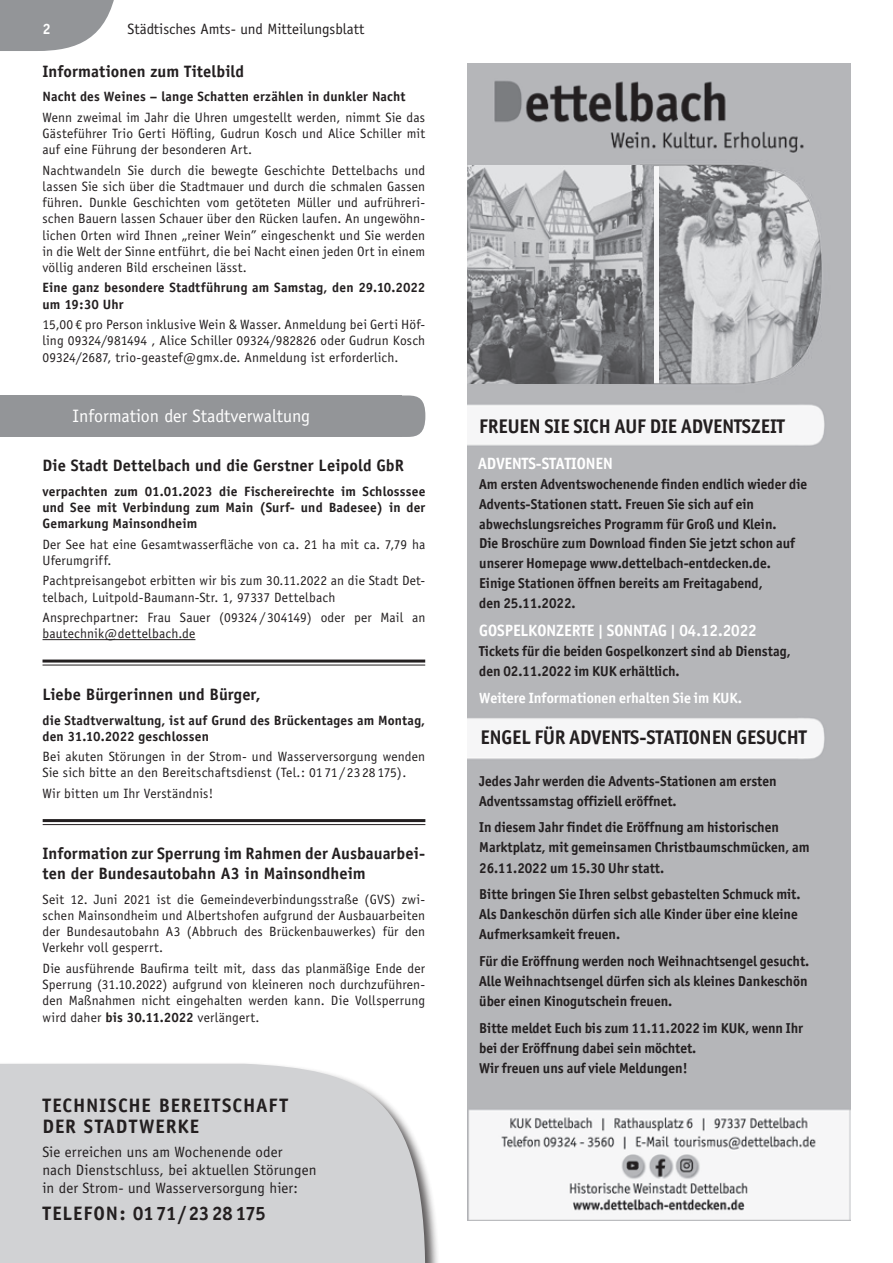
<style>
.page{position:relative;width:893px;height:1263px;background:#fff}
.page>*{position:absolute;margin:0;border:0;box-sizing:border-box;transform-origin:0 0}
.t1{font:700 19.8px "Officina Sans ITC Pro";color:#231f20}
.t2{font:700 19.5px/21px "Officina Sans";letter-spacing:.045em;color:#231f20}
.t3{font:18px "Officina Sans";color:#fff}
.t4{font:700 16.5px/19.8px "Officina Sans";color:#231f20}
.t5{font:700 16.35px "Officina Sans ITC Pro";color:#fff}
.t6{font:15px/18px "Officina Sans";letter-spacing:.005em;color:#231f20}
.t7{font:700 15px "Officina Sans";color:#fff}
.t8{font:700 14.85px "Officina Sans ITC Pro";color:#fff}
.t9{font:700 14.4px/20.1px "Officina Sans ITC Std";color:#231f20}
.t10{font:700 14.4px/19.8px "Officina Sans ITC Pro";color:#231f20}
.t11{font:13.5px/16.2px "Officina Sans";letter-spacing:.01em;color:#231f20;text-align:justify}
.t12{font:700 13.5px/16.2px "Officina Sans";letter-spacing:.01em;color:#231f20}
.s1{font-family:"Officina Sans ITC Pro"}
.s2{font-weight:700}
</style>
<div class="page">
<svg style="left:0;top:0;width:114px;height:51px;background:#a3a4a7"></svg>
<div style="left:0;top:1061px;width:440px;height:202px;background:#231f20;opacity:.75"></div>
<div style="left:0;top:1064px;width:425px;height:199px;background:#d1d2d4"></div>
<hr style="left:43px;top:659px;width:382px;height:3px;background:#231f20">
<hr style="left:43px;top:664px;width:382px;height:1px;background:#231f20">
<hr style="left:43px;top:819px;width:382px;height:3px;background:#231f20">
<hr style="left:43px;top:824px;width:382px;height:1px;background:#231f20">
<div style="left:0;top:395px;width:402px;height:42px;background:#939598"></div>
<svg style="left:402px;top:395px;width:23px;height:42px"></svg>
<hr style="left:43px;top:639px;width:152px;height:1px;background:#231f20">
<img style="left:468px;top:64px;width:382px;height:1156px">
<img style="left:641px;top:154px;width:209px;height:241px">
<img style="left:468px;top:166px;width:186px;height:217px">
<p class="t7" style="left:43px;top:23px;width:10px">2</p>
<p class="t6" style="left:128px;top:21px;width:238px">Städtisches Amts- und Mitteilungsblatt</p>
<p class="t4" style="left:43px;top:63px;width:203px">Informationen zum Titelbild</p>
<p class="t12" style="left:43px;top:90px;width:365px">Nacht des Weines – lange Schatten erzählen in dunkler Nacht</p>
<p class="t11" style="left:43px;top:110px;width:384px">Wenn zweimal im Jahr die Uhren umgestellt werden, nimmt Sie das Gästeführer Trio Gerti Höfling, Gudrun Kosch und Alice Schiller mit auf eine Führung der besonderen Art.</p>
<p class="t11" style="left:43px;top:163px;width:384px">Nachtwandeln Sie durch die bewegte Geschichte Dettelbachs und lassen Sie sich über die Stadtmauer und durch die schmalen Gassen führen. Dunkle Geschichten vom getöteten Müller und aufrühreri&shy;schen Bauern lassen Schauer über den Rücken laufen. An ungewöhn&shy;lichen Orten wird Ihnen „reiner Wein” eingeschenkt und Sie werden in die Welt der Sinne entführt, die bei Nacht einen jeden Ort in einem völlig anderen Bild erscheinen lässt.</p>
<p class="t12" style="left:43px;top:281px;width:384px">Eine ganz besondere Stadtführung am Samstag, den 29.10.2022 um 19:30 Uhr</p>
<p class="t11" style="left:43px;top:318px;width:384px">15,00 <span class="s1">€</span> pro Person inklusive Wein &amp; Wasser. Anmeldung bei Gerti Höf&shy;ling 09324/981494 , Alice Schiller 09324/982826 oder Gudrun Kosch 09324/2687, trio-geastef@gmx.de. Anmeldung ist erforderlich.</p>
<h3 class="t3" style="left:73px;top:408px;width:239px">Information der Stadtverwaltung</h3>
<p class="t4" style="left:43px;top:457px;width:363px">Die Stadt Dettelbach und die Gerstner Leipold GbR</p>
<p class="t12" style="left:43px;top:484px;width:384px;text-align:justify">verpachten zum 01.01.2023 die Fischereirechte im Schlosssee und See mit Verbindung zum Main (Surf- und Badesee) in der Gemarkung Mainsondheim</p>
<p class="t11" style="left:43px;top:537px;width:384px">Der See hat eine Gesamtwasserfläche von ca. 21 ha mit ca. 7,79 ha<br>Uferumgriff.</p>
<p class="t11" style="left:43px;top:574px;width:384px">Pachtpreisangebot erbitten wir bis zum 30.11.2022 an die Stadt Det&shy;telbach, Luitpold-Baumann-Str. 1, 97337 Dettelbach</p>
<p class="t11" style="left:43px;top:611px;width:384px">Ansprechpartner: Frau Sauer (09324 / 304149) oder per Mail an bautechnik@dettelbach.de</p>
<p class="t4" style="left:43px;top:686px;width:220px">Liebe Bürgerinnen und Bürger,</p>
<p class="t12" style="left:43px;top:713px;width:384px">die Stadtverwaltung, ist auf Grund des Brückentages am Montag, den 31.10.2022 geschlossen</p>
<p class="t11" style="left:43px;top:750px;width:384px">Bei akuten Störungen in der Strom- und Wasserversorgung wenden<br>Sie sich bitte an den Bereitschaftsdienst (Tel.: 01 71 / 23 28 175).</p>
<p class="t11" style="left:43px;top:786px;width:172px">Wir bitten um Ihr Verständnis!</p>
<p class="t4" style="left:43px;top:845px;width:384px">Information zur Sperrung im Rahmen der Ausbauarbei&shy;ten der Bundesautobahn A3 in Mainsondheim</p>
<p class="t11" style="left:43px;top:892px;width:384px">Seit 12. Juni 2021 ist die Gemeindeverbindungsstraße (GVS) zwi&shy;schen Mainsondheim und Albertshofen aufgrund der Ausbauarbeiten der Bundesautobahn A3 (Abbruch des Brückenbauwerkes) für den Verkehr voll gesperrt.</p>
<p class="t11" style="left:43px;top:961px;width:384px">Die ausführende Baufirma teilt mit, dass das planmäßige Ende der Sperrung (31.10.2022) aufgrund von kleineren noch durchzuführen&shy;den Maßnahmen nicht eingehalten werden kann. Die Vollsperrung wird daher <span class="s2">bis 30.11.2022</span> verlängert.</p>
<h2 class="t2" style="left:43px;top:1096px;width:247px">TECHNISCHE BEREITSCHAFT<br>DER STADTWERKE</h2>
<p class="t6" style="left:43px;top:1144px;width:275px">Sie erreichen uns am Wochenende oder<br>nach Dienstschluss, bei aktuellen Störungen in der Strom- und Wasserversorgung hier:</p>
<h2 class="t2" style="left:43px;top:1205px;width:225px">TELEFON: 0171/2328175</h2>
<h1 class="t1" style="left:479px;top:415px;width:307px">FREUEN SIE SICH AUF DIE ADVENTSZEIT</h1>
<p class="t5" style="left:478px;top:454px;width:136px">ADVENTS-STATIONEN</p>
<p class="t10" style="left:479px;top:474px;width:329px">Am ersten Adventswochenende finden endlich wieder die Advents-Stationen statt. Freuen Sie sich auf ein abwechslungsreiches Programm für Groß und Klein.<br>Die Broschüre zum Download finden Sie jetzt schon auf unserer Homepage www.dettelbach-entdecken.de.<br>Einige Stationen öffnen bereits am Freitagabend,<br>den 25.11.2022.</p>
<p class="t5" style="left:479px;top:621px;width:279px">GOSPELKONZERTE | SONNTAG | 04.12.2022</p>
<p class="t10" style="left:479px;top:642px;width:313px">Tickets für die beiden Gospelkonzert sind ab Dienstag, den 02.11.2022 im KUK erhältlich.</p>
<p class="t8" style="left:479px;top:689px;width:264px">Weitere Informationen erhalten Sie im KUK.</p>
<h1 class="t1" style="left:480px;top:726px;width:328px">ENGEL FÜR ADVENTS-STATIONEN GESUCHT</h1>
<p class="t9" style="left:479px;top:772px;width:299px">Jedes Jahr werden die Advents-Stationen am ersten<br>Adventssamstag offiziell eröffnet.</p>
<p class="t9" style="left:479px;top:819px;width:332px">In diesem Jahr findet die Eröffnung am historischen<br>Marktplatz, mit gemeinsamen Christbaumschmücken, am<br>26.11.2022 um 15.30 Uhr statt.</p>
<p class="t9" style="left:479px;top:885px;width:323px">Bitte bringen Sie Ihren selbst gebastelten Schmuck mit.<br>Als Dankeschön dürfen sich alle Kinder über eine kleine<br>Aufmerksamkeit freuen.</p>
<p class="t9" style="left:479px;top:952px;width:332px">Für die Eröffnung werden noch Weihnachtsengel gesucht.<br>Alle Weihnachtsengel dürfen sich als kleines Dankeschön über einen Kinogutschein freuen.</p>
<p class="t9" style="left:479px;top:1019px;width:325px">Bitte meldet Euch bis zum 11.11.2022 im KUK, wenn Ihr bei der Eröffnung dabei sein möchtet.<br>Wir freuen uns auf viele Meldungen!</p>
</div>
